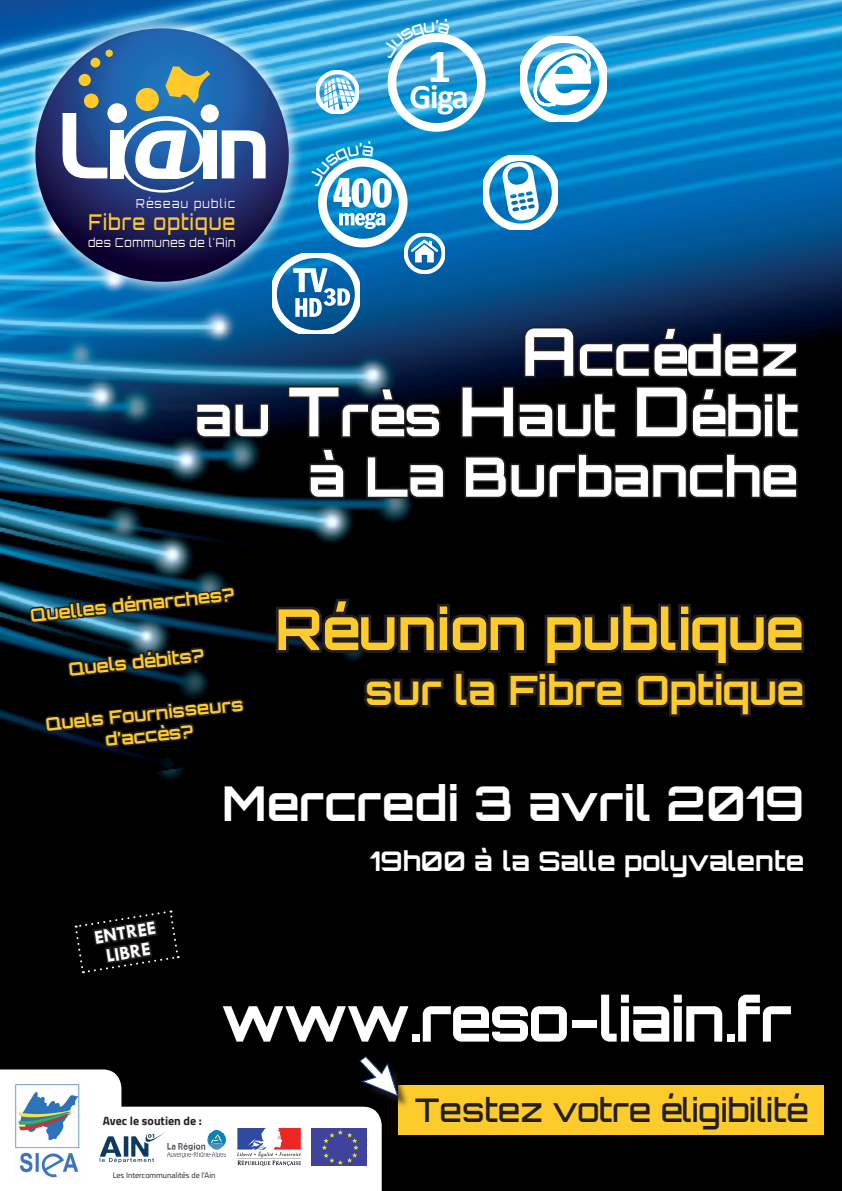
<style>
.page{position:relative;width:842px;height:1191px;background:#fff}
.page>*{position:absolute;margin:0;border:0;box-sizing:border-box;transform-origin:0 0}
.t1{font:700 61px "Orbitron";letter-spacing:-.03em;color:#fff}
.t2{font:700 56.5px "Orbitron";color:#fdcb2c}
.t3{font:700 54.5px/60.4px "Orbitron";color:#fff;text-align:right}
.t4{font:700 48px "Orbitron";color:#fff}
.t5{font:700 48px "Calibri";color:#fff}
.t6{font:700 40.4px "Orbitron";color:#fdcb2c}
.t7{font:36.3px "Impact";color:#fff}
.t8{font:700 34.6px "Calibri";color:#fff}
.t9{font:500 32.6px "Orbitron";color:#231f20}
.t10{font:700 27px "Orbitron";color:#fff}
.t11{font:500 21.7px "Orbitron";letter-spacing:.07em;color:#fdc92b;scale:.85 1}
.t12{font:700 19.5px/20.1px "Tw Cen";color:#fff;text-align:center}
.t13{font:700 17.9px/21.5px "Orbitron";color:#fdcb2c;text-align:center}
.t14{font:300 12.3px "Orbitron";letter-spacing:.07em;color:#fff;scale:.85 1}
.t15{font:300 12.3px "Orbitron";letter-spacing:.15em;color:#fff;scale:.85 1}
.t16{font:700 12px "Titillium";color:#231f20}
.t17{font:8px "Titillium";color:#231f20}
.s1{font-size:65.8px}
.s2{font-size:67.7px}
</style>
<div class="page">
<img style="left:0;top:0;width:842px;height:1191px">
<div style="left:20px;top:13px;width:284px;height:284px;background:#fff;opacity:.75"></div>
<svg style="left:35px;top:28px;width:254px;height:254px;background:#1f3876"></svg>
<svg style="left:63px;top:113px;width:44px;height:65px"></svg>
<div style="left:110px;top:130px;width:14px;height:48px;background:#fff"></div>
<div style="left:203px;top:130px;width:14px;height:48px;background:#fff"></div>
<svg style="left:222px;top:130px;width:44px;height:48px"></svg>
<div style="left:201px;top:104px;width:18px;height:18px;background:#fff;border-radius:50%"></div>
<div style="left:105px;top:50px;width:8px;height:7px;background:#fdc92b;border-radius:50%"></div>
<div style="left:79px;top:74px;width:12px;height:12px;background:#fdc92b;border-radius:50%"></div>
<div style="left:107px;top:103px;width:20px;height:20px;background:#fff;border-radius:50%"></div>
<div style="left:84px;top:94px;width:15px;height:14px;background:#fdc92b;border-radius:50%"></div>
<div style="left:136px;top:88px;width:23px;height:23px;background:#fdc92b;border-radius:50%"></div>
<div style="left:90px;top:58px;width:10px;height:9px;background:#fdc92b;border-radius:50%"></div>
<svg style="left:120px;top:116px;width:85px;height:77px"></svg>
<svg style="left:165px;top:66px;width:45px;height:37px;background:#939f6e"></svg>
<svg style="left:316px;top:71px;width:43px;height:42px"></svg>
<svg style="left:405px;top:233px;width:40px;height:40px"></svg>
<svg style="left:483px;top:155px;width:75px;height:74px"></svg>
<svg style="left:520px;top:36px;width:86px;height:86px"></svg>
<svg style="left:272px;top:253px;width:88px;height:81px"></svg>
<div style="left:398px;top:1084px;width:426px;height:50px;background:#fdcb2c"></div>
<div style="left:361px;top:1058px;width:49px;height:50px;background:#231f20;opacity:.75"></div>
<svg style="left:74px;top:910px;width:105px;height:63px;background:#0e0d0d"></svg>
<svg style="left:273px;top:596px;width:535px;height:123px;background:#0d0c0c"></svg>
<svg style="left:194px;top:401px;width:78px;height:39px;background:#0f1424"></svg>
<svg style="left:286px;top:384px;width:157px;height:56px;background:#0b101c"></svg>
<svg style="left:459px;top:325px;width:342px;height:115px;background:#0a0e18"></svg>
<svg style="left:307px;top:446px;width:39px;height:54px;background:#0d0c0e"></svg>
<svg style="left:365px;top:454px;width:81px;height:46px;background:#0c0c0d"></svg>
<svg style="left:463px;top:451px;width:336px;height:49px;background:#0c0a0b"></svg>
<svg style="left:27px;top:533px;width:220px;height:267px;background:#0b171e"></svg>
<div style="left:388px;top:33px;width:98px;height:99px;border:9px solid #fff;border-radius:50%"></div>
<div style="left:318px;top:158px;width:90px;height:89px;border:9px solid #fff;border-radius:50%"></div>
<svg style="left:0;top:1055px;width:399px;height:136px"></svg>
<svg style="left:307px;top:140px;width:85px;height:89px"></svg>
<svg style="left:380px;top:17px;width:71px;height:42px"></svg>
<p class="t15" style="left:136px;top:195px;width:118px">Réseau public</p>
<p class="t11" style="left:88px;top:208px;width:174px">Fibre optique</p>
<p class="t14" style="left:88px;top:235px;width:174px">des Communes de l'Ain</p>
<h3 class="t7" style="left:333px;top:164px;width:20px">4</h3>
<h3 class="t5" style="left:427px;top:32px;width:26px">1</h3>
<h3 class="t8" style="left:410px;top:72px;width:61px">Giga</h3>
<h3 class="t3" style="left:194px;top:325px;width:606px"><span class="s1">A</span>ccédez<br>au <span class="s2">T</span>rès <span class="s2">H</span>aut <span class="s2">D</span>ébit à La Burbanche</h3>
<p class="t13" style="left:29px;top:604px;width:206px;rotate:-6deg">Quelles démarches?</p>
<p class="t13" style="left:68px;top:658px;width:137px;rotate:-6deg">Quels débits?</p>
<p class="t13" style="left:45px;top:714px;width:200px;rotate:-6deg">Quels Fournisseurs d’accès?</p>
<h2 class="t2" style="left:275px;top:595px;width:530px">Réunion publique</h2>
<h3 class="t6" style="left:365px;top:665px;width:441px">sur la Fibre Optique</h3>
<p class="t12" style="left:93px;top:927px;width:64px;rotate:-9deg">ENTREE<br>LIBRE</p>
<p class="t16" style="left:103px;top:1112px;width:101px">Avec le soutien de :</p>
<h3 class="t4" style="left:222px;top:774px;width:584px">Mercredi 3 avril 2019</h3>
<h3 class="t10" style="left:370px;top:845px;width:436px">19h00 à la Salle polyvalente</h3>
<h1 class="t1" style="left:221px;top:982px;width:573px">www.reso-liain.fr</h1>
<h3 class="t9" style="left:415px;top:1089px;width:394px">Testez votre éligibilité</h3>
<p class="t17" style="left:113px;top:1168px;width:104px">Les Intercommunalités de l’Ain</p>
</div>
